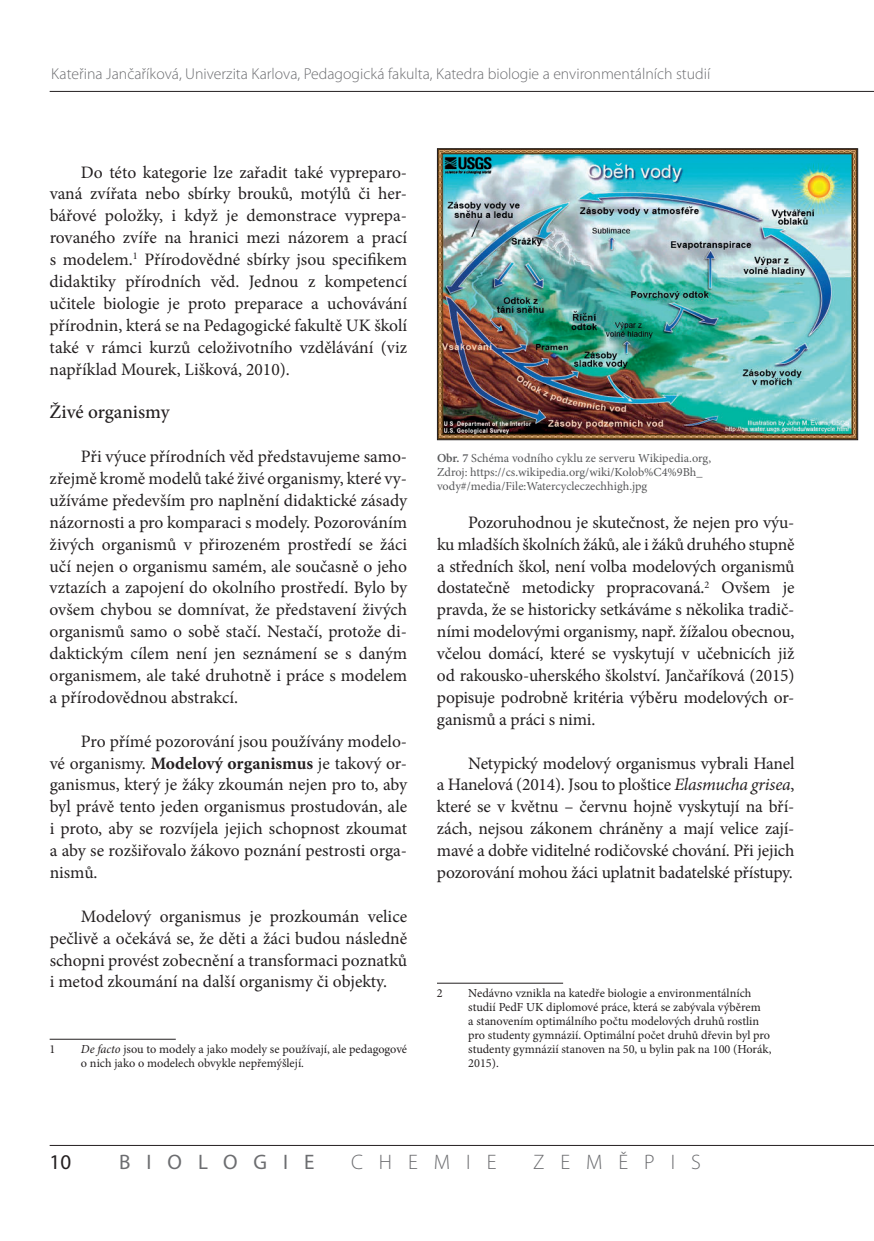
<style>
.page{position:relative;width:874px;height:1241px;background:#fff}
.page>*{position:absolute;margin:0;border:0;box-sizing:border-box;transform-origin:0 0}
.t1{font:300 21px "Myriad Pro";letter-spacing:.76em;color:#6c6d70}
.t2{font:21px "Myriad Pro";letter-spacing:.76em;color:#6c6d70}
.t3{font:21px "Myriad Pro";color:#231f20}
._1_1_1_Nadpis{font:500 19.25px "Minion Pro";letter-spacing:-.005em;color:#231f20}
.tekoucí{font:17.5px/21.9px "Minion Pro";letter-spacing:-.005em;color:#231f20;text-align:justify}
.záhlaví_levá{font:300 15.75px "Myriad Pro";color:#6c6d70}
.p_p_č{font:12.25px/14px "Minion Pro";color:#231f20}
.popiska_sloupcová{font:12.25px/14px "Minion Pro";color:#57585a}
.s1{font-weight:700}
.s2{font-style:italic}
.s3{font-weight:600}
</style>
<div class="page">
<hr style="left:50px;top:1144px;width:823px;height:1px;background:#231f20">
<hr style="left:50px;top:91px;width:823px;height:1px;background:#231f20">
<hr style="left:50px;top:1038px;width:126px;height:1px;background:#231f20">
<hr style="left:437px;top:982px;width:126px;height:1px;background:#231f20">
<img style="left:439px;top:150px;width:416px;height:288px">
<div style="left:437px;top:148px;width:420px;height:292px;border:1px solid #231f20"></div>
<p class="záhlaví_levá" style="left:51px;top:65px;width:660px">Kateřina Jančaříková, Univerzita Karlova, Pedagogická fakulta, Katedra biologie a environmentálních studií</p>
<p class="tekoucí" style="left:50px;top:161px;width:359px;text-indent:31px">Do této kategorie lze zařadit také vypreparo&shy;vaná zvířata nebo sbírky brouků, motýlů či her&shy;bářové položky, i když je demonstrace vyprepa&shy;rovaného zvíře na hranici mezi názorem a prací s modelem.<sup>1</sup> Přírodovědné sbírky jsou specifikem didaktiky přírodních věd. Jednou z kompetencí učitele biologie je proto preparace a uchovávání přírodnin, která se na Pedagogické fakultě UK školí také v rámci kurzů celoživotního vzdělávání (viz například Mourek, Lišková, 2010).</p>
<p class="_1_1_1_Nadpis" style="left:50px;top:399px;width:121px">Živé organismy</p>
<p class="tekoucí" style="left:50px;top:445px;width:359px;text-indent:31px">Při výuce přírodních věd představujeme samo&shy;zřejmě kromě modelů také živé organismy, které vy&shy;užíváme především pro naplnění didaktické zásady názornosti a pro komparaci s modely. Pozorováním živých organismů v přirozeném prostředí se žáci učí nejen o organismu samém, ale současně o jeho vztazích a zapojení do okolního prostředí. Bylo by ovšem chybou se domnívat, že představení živých organismů samo o sobě stačí. Nestačí, protože di&shy;daktickým cílem není jen seznámení se s daným organismem, ale také druhotně i práce s modelem a přírodovědnou abstrakcí.</p>
<p class="tekoucí" style="left:50px;top:730px;width:359px;text-indent:31px">Pro přímé pozorování jsou používány modelo&shy;vé organismy. <span class="s1">Modelový organismus</span> je takový or&shy;ganismus, který je žáky zkoumán nejen pro to, aby byl právě tento jeden organismus prostudován, ale i proto, aby se rozvíjela jejich schopnost zkoumat a aby se rozšiřovalo žákovo poznání pestrosti orga&shy;nismů.</p>
<p class="tekoucí" style="left:50px;top:905px;width:359px;text-indent:31px">Modelový organismus je prozkoumán velice pečlivě a očekává se, že děti a žáci budou následně schopni provést zobecnění a transformaci poznatků i metod zkoumání na další organismy či objekty.</p>
<p class="p_p_č" style="left:50px;top:1042px;width:7px">1</p>
<p class="p_p_č" style="left:81px;top:1042px;width:327px"><span class="s2">De facto</span> jsou to modely a jako modely se používají, ale pedagogové o nich jako o modelech obvykle nepřemýšlejí.</p>
<p class="popiska_sloupcová" style="left:437px;top:451px;width:275px"><span class="s3">Obr. 7</span> Schéma vodního cyklu ze serveru Wikipedia.org,<br>Zdroj: https://cs.wikipedia.org/wiki/Kolob%C4%9Bh_ vody#/media/File:Watercycleczechhigh.jpg</p>
<p class="tekoucí" style="left:437px;top:511px;width:359px;text-indent:31px">Pozoruhodnou je skutečnost, že nejen pro výu&shy;ku mladších školních žáků, ale i žáků druhého stupně a středních škol, není volba modelových organismů dostatečně metodicky propracovaná.<sup>2</sup> Ovšem je pravda, že se historicky setkáváme s několika tradič&shy;ními modelovými organismy, např. žížalou obecnou, včelou domácí, které se vyskytují v učebnicích již od rakousko-uherského školství. Jančaříková (2015) popisuje podrobně kritéria výběru modelových or&shy;ganismů a práci s nimi.</p>
<p class="tekoucí" style="left:437px;top:752px;width:359px;text-indent:31px">Netypický modelový organismus vybrali Hanel a Hanelová (2014). Jsou to ploštice <span class="s2">Elasmucha grisea</span>, které se v květnu – červnu hojně vyskytují na bří&shy;zách, nejsou zákonem chráněny a mají velice zají&shy;mavé a dobře viditelné rodičovské chování. Při jejich pozorování mohou žáci uplatnit badatelské přístupy.</p>
<p class="p_p_č" style="left:437px;top:986px;width:7px">2</p>
<p class="p_p_č" style="left:468px;top:986px;width:304px">Nedávno vznikla na katedře biologie a environmentálních studií PedF UK diplomové práce, která se zabývala výběrem<br>a stanovením optimálního počtu modelových druhů rostlin pro studenty gymnázií. Optimální počet druhů dřevin byl pro studenty gymnázií stanoven na 50, u bylin pak na 100 (Horák, 2015).</p>
<p class="t3" style="left:50px;top:1148px;width:23px">10</p>
<p class="t2" style="left:119px;top:1148px;width:197px">BIOLOGIE</p>
<p class="t1" style="left:351px;top:1149px;width:147px">CHEMIE</p>
<p class="t1" style="left:533px;top:1149px;width:169px">ZEMĚPIS</p>
</div>
